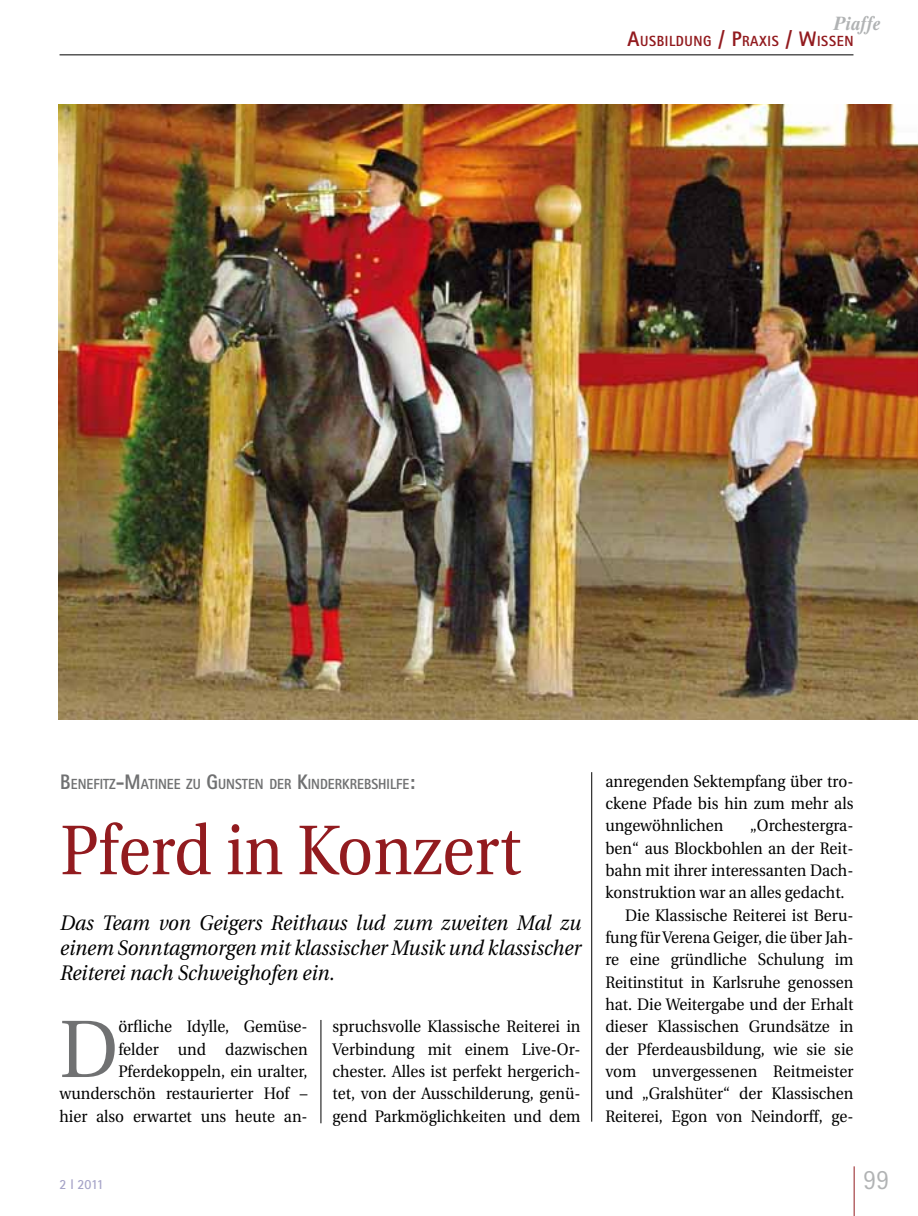
<style>
.page{position:relative;width:918px;height:1216px;background:#fff}
.page>*{position:absolute;margin:0;border:0;box-sizing:border-box;transform-origin:0 0}
.t1{font:81.2px "Utopia";color:#707172;scale:.93 1}
.t2{font:70px "Utopia";color:#921b1f;scale:.9 1}
.t3{font:28px "Rotis Sans Serif";color:#b1b3b4;scale:.9 1}
.t4{font:italic 21px/25.2px "Utopia";color:#000;text-align:justify;scale:.93 1}
.t5{font:italic 700 19.25px "Times Ten";color:#b1b3b4;scale:.9 1}
.t6{font:16.62px/22.4px "Utopia";color:#000;text-align:justify;scale:.93 1}
.t7{font:800 14.7px "Rotis Sans Serif";color:#707172;scale:.9 1}
.t8{font:800 14.7px "Rotis Sans Serif";letter-spacing:.045em;color:#921b1f;scale:.93 1}
.t9{font:700 14px "Rotis Sans Serif";color:#a6a4c8;scale:.93 1}
.s1{font-size:21px}
</style>
<div class="page">
<hr style="left:854px;top:1166px;width:1px;height:49px;background:#921b1f">
<hr style="left:60px;top:55px;width:793px;height:1px;background:#000">
<hr style="left:591px;top:772px;width:1px;height:349px;background:#000">
<hr style="left:321px;top:1019px;width:1px;height:104px;background:#000">
<img style="left:59px;top:104px;width:859px;height:615px">
<p class="t5" style="left:833px;top:11px;width:53px">Piaffe</p>
<p class="t8" style="left:627px;top:32px;width:244px"><span class="s1">A</span>USBILDUNG <span class="s1">/ P</span>RAXIS <span class="s1">/ W</span>ISSEN</p>
<p class="t7" style="left:60px;top:774px;width:395px"><span class="s1">B</span>ENEFITZ<span class="s1">-M</span>ATINEE ZU <span class="s1">G</span>UNSTEN DER <span class="s1">K</span>INDERKREBSHILFE<span class="s1">:</span></p>
<h2 class="t2" style="left:60px;top:811px;width:513px">Pferd in Konzert</h2>
<p class="t4" style="left:60px;top:910px;width:562px">Das Team von Geigers Reithaus lud zum zweiten Mal zu einem Sonntagmorgen mit klassischer Musik und klassischer Reiterei nach Schweighofen ein.</p>
<p class="t6" style="left:60px;top:1015px;width:268px;text-align:right">örfliche Idylle, Gemüse-<br>felder und dazwischen<br>Pferdekoppeln, ein uralter, wunderschön restaurierter Hof – hier also erwartet uns heute an-</p>
<p class="t6" style="left:332px;top:1015px;width:268px">spruchsvolle Klassische Reiterei in Verbindung mit einem Live-Or&shy;chester. Alles ist perfekt hergerich&shy;tet, von der Ausschilderung, genü&shy;gend Parkmöglichkeiten und dem</p>
<h1 class="t1" style="left:60px;top:1004px;width:65px">D</h1>
<p class="t6" style="left:605px;top:770px;width:268px">anregenden Sektempfang über tro&shy;ckene Pfade bis hin zum mehr als ungewöhnlichen</p>
<p class="t6" style="left:750px;top:814px;width:113px">„Orchestergra-</p>
<p class="t6" style="left:605px;top:837px;width:268px">ben“ aus Blockbohlen an der Reit-</p>
<p class="t6" style="left:605px;top:859px;width:268px">bahn mit ihrer interessanten Dach-</p>
<p class="t6" style="left:605px;top:881px;width:259px">konstruktion war an alles gedacht.</p>
<p class="t6" style="left:625px;top:904px;width:247px">Die Klassische Reiterei ist Beru-</p>
<p class="t6" style="left:605px;top:926px;width:268px">fung für Verena Geiger, die über Jah-</p>
<p class="t6" style="left:605px;top:948px;width:268px">re eine gründliche Schulung im</p>
<p class="t6" style="left:605px;top:971px;width:268px">Reitinstitut in Karlsruhe genossen</p>
<p class="t6" style="left:605px;top:993px;width:268px">hat. Die Weitergabe und der Erhalt</p>
<p class="t6" style="left:605px;top:1015px;width:268px">dieser Klassischen Grundsätze in</p>
<p class="t6" style="left:605px;top:1038px;width:268px">der Pferdeausbildung, wie sie sie</p>
<p class="t6" style="left:605px;top:1060px;width:268px">vom unvergessenen Reitmeister</p>
<p class="t6" style="left:605px;top:1082px;width:268px">und „Gralshüter“ der Klassischen</p>
<p class="t6" style="left:605px;top:1105px;width:268px">Reiterei, Egon von Neindorff, ge-</p>
<p class="t9" style="left:60px;top:1174px;width:49px">2 I 2011</p>
<h3 class="t3" style="left:863px;top:1162px;width:30px">99</h3>
</div>
